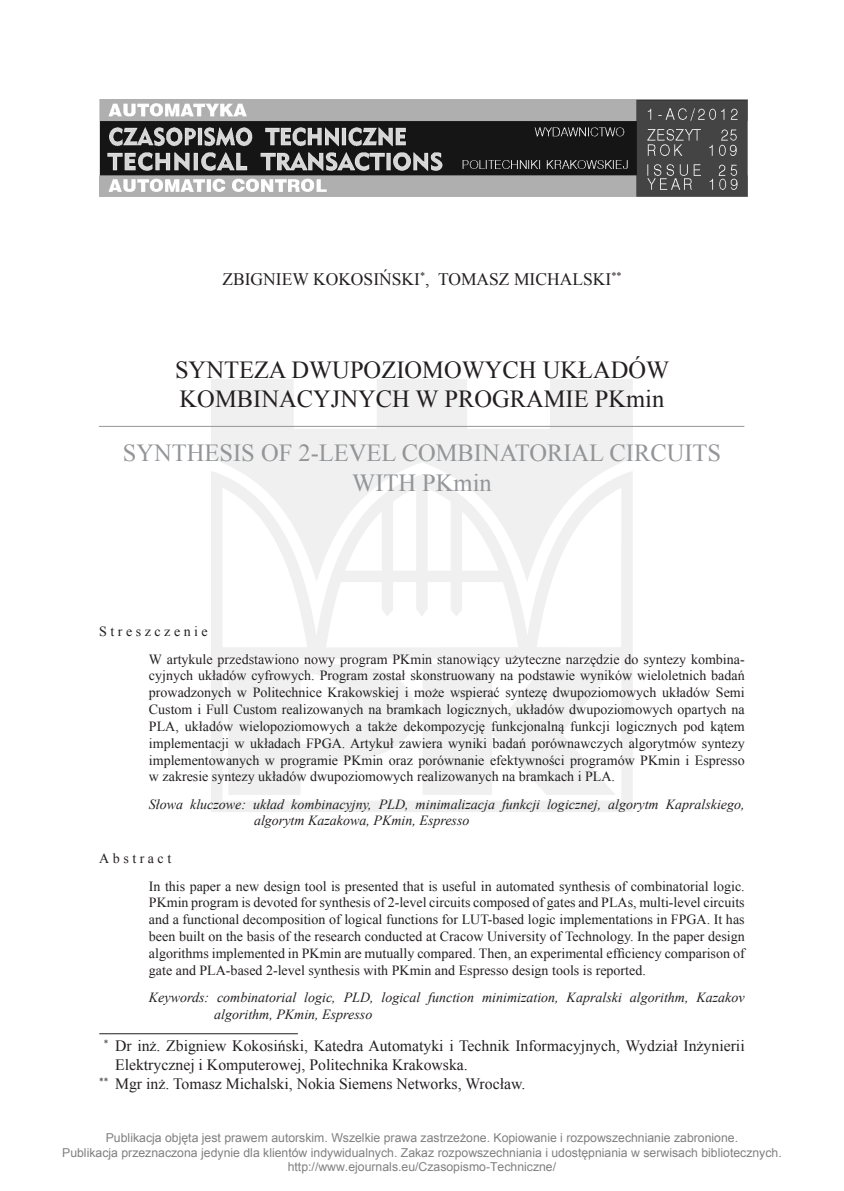
<style>
.page{position:relative;width:844px;height:1191px;background:#fff}
.page>*{position:absolute;margin:0;border:0;box-sizing:border-box;transform-origin:0 0}
.t1{font:24.5px/29.4px "Times New Roman";color:#231f20}
.t2{font:24.5px/29.4px "Times New Roman";color:#939598;text-align:center}
.t3{font:17.5px "Times New Roman";color:#231f20}
.t4{font:15.75px "Times New Roman";color:#231f20}
.t5{font:14px/16.8px "Times New Roman";color:#231f20}
.t6{font:italic 14px/16.8px "Times New Roman";color:#231f20}
.t7{font:12.25px/14.7px "Arial";color:#808080;text-align:center}
</style>
<div class="page">
<svg style="left:211px;top:379px;width:421px;height:433px;fill:#eff0ef"></svg>
<hr style="left:99px;top:1033px;width:199px;height:1px;background:#231f20">
<img style="left:99px;top:99px;width:648px;height:97px">
<hr style="left:99px;top:426px;width:645px;height:1px;background:#939598">
<p class="t3" style="left:222px;top:267px;width:400px">ZBIGNIEW KOKOSIŃSKI<sup>*</sup>, TOMASZ MICHALSKI<sup>**</sup></p>
<h1 class="t1" style="left:175px;top:354px;width:495px">SYNTEZA DWUPOZIOMOWYCH UKŁADÓW<br>KOMBINACYJNYCH W PROGRAMIE PKmin</h1>
<h1 class="t2" style="left:123px;top:438px;width:599px">SYNTHESIS OF 2-LEVEL COMBINATORIAL CIRCUITS<br>WITH PKmin</h1>
<p class="t5" style="left:149px;top:618px;width:597px;line-height:27.3px;text-indent:-50px">Streszczenie<br>W artykule przedstawiono nowy program PKmin stanowiący użyteczne narzędzie do syntezy kombina-</p>
<p class="t5" style="left:149px;top:667px;width:597px;text-align:justify">cyjnych układów cyfrowych. Program został skonstruowany na podstawie wyników wieloletnich badań prowadzonych w Politechnice Krakowskiej i może wspierać syntezę dwupoziomowych układów Semi Custom i Full Custom realizowanych na bramkach logicznych, układów dwupoziomowych opartych na PLA, układów wielopoziomowych a także dekompozycję funkcjonalną funkcji logicznych pod kątem implementacji w układach FPGA. Artykuł zawiera wyniki badań porównawczych algorytmów syntezy implementowanych w programie PKmin oraz porównanie efektywności programów PKmin i Espresso w zakresie syntezy układów dwupoziomowych realizowanych na bramkach i PLA.</p>
<p class="t6" style="left:254px;top:795px;width:492px;text-indent:-105px">Słowa kluczowe: układ kombinacyjny, PLD, minimalizacja funkcji logicznej, algorytm Kapralskiego, algorytm Kazakowa, PKmin, Espresso</p>
<p class="t5" style="left:149px;top:844px;width:597px;line-height:27.3px;text-indent:-50px">Abstract<br>In this paper a new design tool is presented that is useful in automated synthesis of combinatorial logic.</p>
<p class="t5" style="left:149px;top:894px;width:597px;text-align:justify">PKmin program is devoted for synthesis of 2-level circuits composed of gates and PLAs, multi-level circuits and a functional decomposition of logical functions for LUT-based logic implementations in FPGA. It has been built on the basis of the research conducted at Cracow University of Technology. In the paper design algorithms implemented in PKmin are mutually compared. Then, an experimental efficiency comparison of gate and PLA-based 2-level synthesis with PKmin and Espresso design tools is reported.</p>
<p class="t6" style="left:214px;top:988px;width:532px;text-indent:-65px">Keywords: combinatorial logic, PLD, logical function minimization, Kapralski algorithm, Kazakov algorithm, PKmin, Espresso</p>
<p class="t4" style="left:104px;top:1035px;width:642px"><sup>*</sup> Dr inż. Zbigniew Kokosiński, Katedra Automatyki i Technik Informacyjnych, Wydział Inżynierii</p>
<p class="t4" style="left:115px;top:1054px;width:354px">Elektrycznej i Komputerowej, Politechnika Krakowska.</p>
<p class="t4" style="left:99px;top:1073px;width:427px"><sup>**</sup> Mgr inż. Tomasz Michalski, Nokia Siemens Networks, Wrocław.</p>
<p class="t7" style="left:62px;top:1130px;width:721px">Publikacja objęta jest prawem autorskim. Wszelkie prawa zastrzeżone. Kopiowanie i rozpowszechnianie zabronione.<br>Publikacja przeznaczona jedynie dla klientów indywidualnych. Zakaz rozpowszechniania i udostępniania w serwisach bibliotecznych. http://www.ejournals.eu/Czasopismo-Techniczne/</p>
</div>
